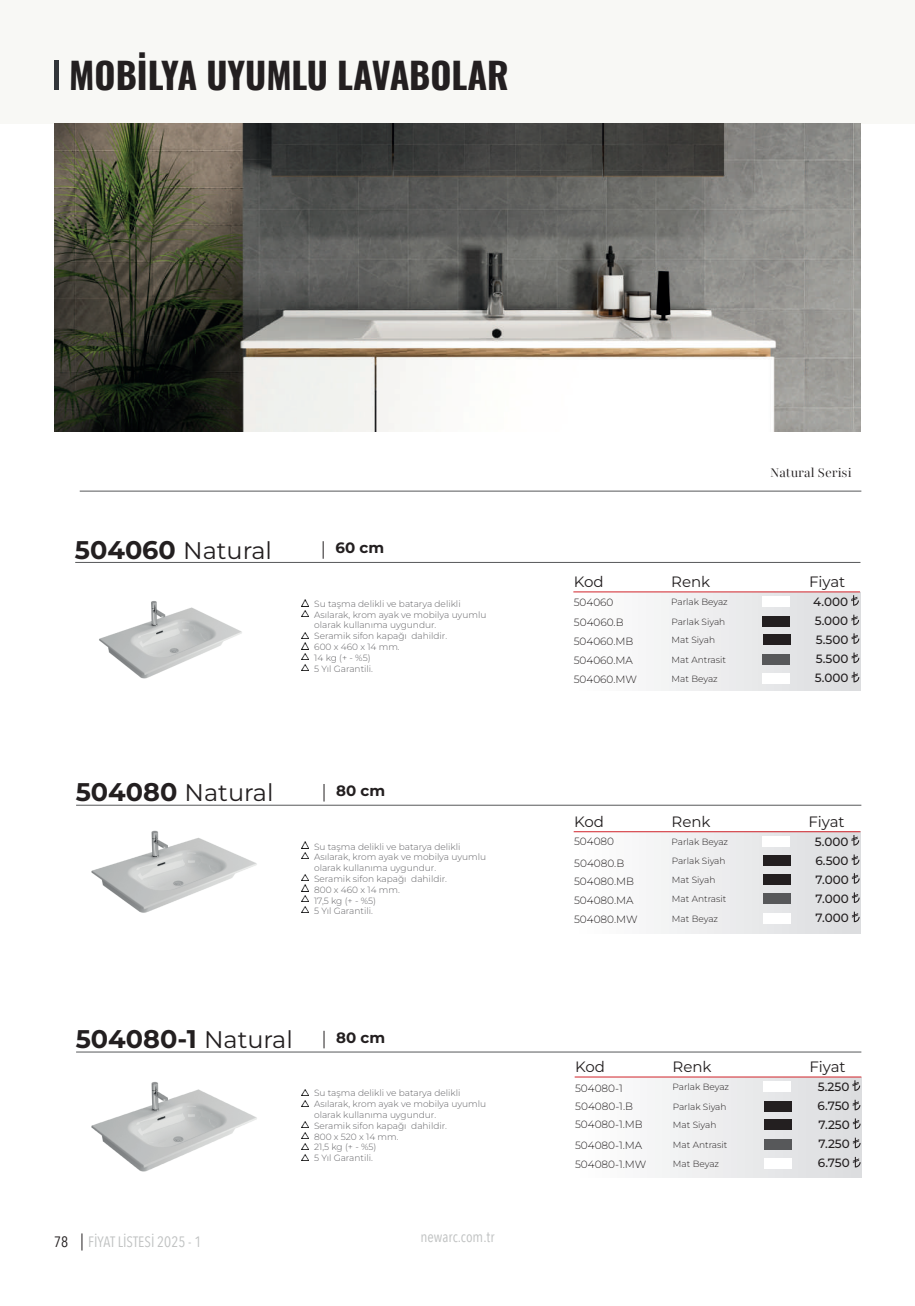
<style>
.page{position:relative;width:915px;height:1306px;background:#fff}
.page>*{position:absolute;margin:0;border:0;box-sizing:border-box;transform-origin:0 0}
.t1{font:700 36px "Oswald";color:#231f20}
.t2{font:700 25.5px "Montserrat";color:#231f20}
.t3{font:24px "Montserrat";color:#231f20}
.t4{font:15px "Montserrat";color:#231f20}
.t5{font:15px "Avenir Next Condensed";color:#bfc1c1}
.t6{font:300 15px "Playfair 144 pt";color:#231f20}
.t7{font:700 15px "Montserrat";color:#231f20}
.t8{font:15px "Avenir Next Condensed";color:#231f20}
.t9{font:500 12px "Montserrat";color:#231f20}
.t10{font:300 10.5px "Montserrat";color:#231f20}
.t11{font:300 9px/10.8px "Montserrat";color:#636366}
.t12{font:300 9px "Montserrat";color:#231f20}
.s1{font-weight:700;font-size:25.5px}
.s2{font-weight:400;font-size:24px}
</style>
<div class="page">
<svg style="left:82px;top:1233px;width:1px;height:17px"></svg>
<div style="left:0;top:0;width:914px;height:124px;background:#f8f8f5"></div>
<div style="left:54px;top:60px;width:5px;height:30px;background:#323539"></div>
<img style="left:99px;top:601px;width:143px;height:78px">
<svg style="left:323px;top:541px;width:1px;height:17px"></svg>
<hr style="left:75px;top:562px;width:785px;height:1px;background:#57585a">
<div style="left:573px;top:592px;width:286px;height:99px;background:linear-gradient(to right,#fff,#d7d8da)"></div>
<hr style="left:573px;top:591px;width:286px;height:1px;background:#d1232a">
<svg style="left:850px;top:595px;width:8px;height:10px"></svg>
<div style="left:762px;top:596px;width:27px;height:11px;background:#fff"></div>
<svg style="left:851px;top:614px;width:7px;height:11px"></svg>
<div style="left:762px;top:615px;width:27px;height:11px;background:#231f20"></div>
<svg style="left:851px;top:633px;width:8px;height:11px"></svg>
<div style="left:762px;top:634px;width:28px;height:11px;background:#231f20"></div>
<svg style="left:851px;top:652px;width:8px;height:11px"></svg>
<div style="left:762px;top:653px;width:27px;height:11px;background:#57585a"></div>
<svg style="left:851px;top:671px;width:8px;height:11px"></svg>
<div style="left:762px;top:672px;width:27px;height:11px;background:#fff"></div>
<img style="left:91px;top:830px;width:166px;height:83px">
<svg style="left:323px;top:784px;width:1px;height:17px"></svg>
<hr style="left:76px;top:805px;width:785px;height:1px;background:#57585a">
<img style="left:91px;top:1082px;width:166px;height:90px">
<svg style="left:323px;top:1030px;width:1px;height:18px"></svg>
<hr style="left:76px;top:1051px;width:785px;height:1px;background:#57585a">
<div style="left:574px;top:831px;width:286px;height:102px;background:linear-gradient(to right,#fff,#dadbdd)"></div>
<hr style="left:573px;top:831px;width:287px;height:1px;background:#d1232a">
<svg style="left:851px;top:835px;width:7px;height:10px"></svg>
<div style="left:762px;top:836px;width:27px;height:11px;background:#fff"></div>
<svg style="left:851px;top:854px;width:8px;height:11px"></svg>
<div style="left:762px;top:855px;width:28px;height:11px;background:#231f20"></div>
<svg style="left:851px;top:873px;width:8px;height:10px"></svg>
<div style="left:762px;top:874px;width:28px;height:11px;background:#231f20"></div>
<svg style="left:851px;top:892px;width:8px;height:11px"></svg>
<div style="left:762px;top:893px;width:28px;height:11px;background:#57585a"></div>
<svg style="left:851px;top:911px;width:8px;height:11px"></svg>
<div style="left:762px;top:912px;width:28px;height:11px;background:#fff"></div>
<div style="left:575px;top:1077px;width:286px;height:100px;background:linear-gradient(to right,#fff,#d6d8da)"></div>
<hr style="left:574px;top:1076px;width:287px;height:1px;background:#d1232a">
<svg style="left:852px;top:1080px;width:7px;height:10px"></svg>
<div style="left:763px;top:1081px;width:27px;height:11px;background:#fff"></div>
<svg style="left:852px;top:1099px;width:8px;height:11px"></svg>
<div style="left:763px;top:1100px;width:28px;height:11px;background:#231f20"></div>
<svg style="left:852px;top:1118px;width:8px;height:10px"></svg>
<div style="left:763px;top:1119px;width:28px;height:11px;background:#231f20"></div>
<svg style="left:852px;top:1137px;width:8px;height:11px"></svg>
<div style="left:763px;top:1138px;width:28px;height:11px;background:#57585a"></div>
<svg style="left:852px;top:1156px;width:8px;height:11px"></svg>
<div style="left:763px;top:1157px;width:28px;height:11px;background:#fff"></div>
<hr style="left:80px;top:491px;width:781px;height:1px;background:#57585a">
<img style="left:54px;top:124px;width:806px;height:307px">
<svg style="left:302px;top:600px;width:6px;height:17px"></svg>
<svg style="left:302px;top:632px;width:6px;height:38px"></svg>
<svg style="left:302px;top:841px;width:6px;height:17px"></svg>
<svg style="left:302px;top:874px;width:6px;height:38px"></svg>
<svg style="left:302px;top:1089px;width:6px;height:17px"></svg>
<svg style="left:302px;top:1121px;width:6px;height:39px"></svg>
<h1 class="t1" style="left:69px;top:43px;width:441px">MOBİLYA UYUMLU LAVABOLAR</h1>
<h3 class="t3" style="left:75px;top:534px;width:198px"><span class="s1">504060</span> Natural</h3>
<h3 class="t7" style="left:335px;top:537px;width:50px">60 cm</h3>
<h3 class="t6" style="left:769px;top:464px;width:83px">Natural Serisi</h3>
<h3 class="t4" style="left:573px;top:572px;width:31px">Kod</h3>
<h3 class="t4" style="left:671px;top:572px;width:41px">Renk</h3>
<p class="t10" style="left:573px;top:596px;width:41px">504060</p>
<p class="t12" style="left:671px;top:596px;width:58px">Parlak Beyaz</p>
<p class="t10" style="left:573px;top:615px;width:51px">504060.B</p>
<p class="t12" style="left:671px;top:615px;width:55px">Parlak Siyah</p>
<h3 class="t9" style="left:814px;top:612px;width:35px">5.000</h3>
<p class="t10" style="left:573px;top:634px;width:61px">504060.MB</p>
<p class="t12" style="left:671px;top:634px;width:45px">Mat Siyah</p>
<h3 class="t9" style="left:815px;top:631px;width:34px">5.500</h3>
<p class="t10" style="left:573px;top:653px;width:61px">504060.MA</p>
<p class="t12" style="left:671px;top:653px;width:56px">Mat Antrasit</p>
<h3 class="t9" style="left:815px;top:650px;width:34px">5.500</h3>
<p class="t10" style="left:573px;top:672px;width:65px">504060.MW</p>
<p class="t12" style="left:671px;top:672px;width:48px">Mat Beyaz</p>
<h3 class="t9" style="left:814px;top:670px;width:35px">5.000</h3>
<h3 class="t4" style="left:808px;top:572px;width:38px">Fiyat</h3>
<p class="t11" style="left:314px;top:599px;width:148px">Su taşma delikli ve batarya delikli</p>
<h3 class="t9" style="left:812px;top:593px;width:36px">4.000</h3>
<p class="t11" style="left:314px;top:609px;width:173px">Asılarak, krom ayak ve mobilya uyumlu olarak kullanıma uygundur.<br>Seramik sifon kapağı dahildir.<br>600 x 460 x 14 mm.<br>14 kg (+ - %5)<br>5 Yıl Garantili.</p>
<h3 class="t3" style="left:76px;top:777px;width:199px"><span class="s1">504080</span> Natural</h3>
<h3 class="t7" style="left:336px;top:780px;width:50px">80 cm</h3>
<p class="t11" style="left:314px;top:841px;width:173px">Su taşma delikli ve batarya delikli<br>Asılarak, krom ayak ve mobilya uyumlu olarak kullanıma uygundur.<br>Seramik sifon kapağı dahildir.<br>800 x 460 x 14 mm.<br>17,5 kg (+ - %5)<br>5 Yıl Garantili.</p>
<h2 class="t2" style="left:76px;top:1020px;width:218px">504080-1 <span class="s2">Natural</span></h2>
<h3 class="t7" style="left:336px;top:1026px;width:50px">80 cm</h3>
<p class="t11" style="left:314px;top:1088px;width:173px">Su taşma delikli ve batarya delikli<br>Asılarak, krom ayak ve mobilya uyumlu olarak kullanıma uygundur.<br>Seramik sifon kapağı dahildir.<br>800 x 520 x 14 mm.<br>21,5 kg (+ - %5)<br>5 Yıl Garantili.</p>
<h3 class="t8" style="left:54px;top:1228px;width:16px">78</h3>
<h3 class="t5" style="left:88px;top:1228px;width:115px">FİYAT LİSTESİ 2025 - 1</h3>
<h3 class="t5" style="left:420px;top:1224px;width:75px">newarc.com.tr</h3>
<h3 class="t4" style="left:574px;top:811px;width:31px">Kod</h3>
<h3 class="t4" style="left:671px;top:811px;width:41px">Renk</h3>
<p class="t10" style="left:574px;top:834px;width:42px">504080</p>
<p class="t12" style="left:671px;top:836px;width:58px">Parlak Beyaz</p>
<p class="t10" style="left:574px;top:856px;width:51px">504080.B</p>
<p class="t12" style="left:671px;top:855px;width:55px">Parlak Siyah</p>
<h3 class="t9" style="left:815px;top:852px;width:35px">6.500</h3>
<p class="t10" style="left:574px;top:874px;width:62px">504080.MB</p>
<p class="t12" style="left:671px;top:874px;width:45px">Mat Siyah</p>
<h3 class="t9" style="left:815px;top:871px;width:35px">7.000</h3>
<p class="t10" style="left:574px;top:893px;width:61px">504080.MA</p>
<p class="t12" style="left:671px;top:893px;width:56px">Mat Antrasit</p>
<h3 class="t9" style="left:815px;top:890px;width:35px">7.000</h3>
<p class="t10" style="left:574px;top:912px;width:65px">504080.MW</p>
<p class="t12" style="left:671px;top:912px;width:48px">Mat Beyaz</p>
<h3 class="t9" style="left:815px;top:909px;width:35px">7.000</h3>
<h3 class="t4" style="left:808px;top:811px;width:38px">Fiyat</h3>
<h3 class="t9" style="left:814px;top:833px;width:35px">5.000</h3>
<h3 class="t4" style="left:575px;top:1056px;width:31px">Kod</h3>
<h3 class="t4" style="left:672px;top:1056px;width:41px">Renk</h3>
<p class="t10" style="left:575px;top:1080px;width:49px">504080-1</p>
<p class="t12" style="left:672px;top:1081px;width:58px">Parlak Beyaz</p>
<p class="t10" style="left:575px;top:1099px;width:59px">504080-1.B</p>
<p class="t12" style="left:672px;top:1100px;width:55px">Parlak Siyah</p>
<h3 class="t9" style="left:817px;top:1097px;width:33px">6.750</h3>
<p class="t10" style="left:575px;top:1117px;width:69px">504080-1.MB</p>
<p class="t12" style="left:672px;top:1119px;width:45px">Mat Siyah</p>
<h3 class="t9" style="left:818px;top:1116px;width:33px">7.250</h3>
<p class="t10" style="left:575px;top:1138px;width:69px">504080-1.MA</p>
<p class="t12" style="left:672px;top:1138px;width:56px">Mat Antrasit</p>
<h3 class="t9" style="left:818px;top:1135px;width:33px">7.250</h3>
<p class="t10" style="left:575px;top:1157px;width:73px">504080-1.MW</p>
<p class="t12" style="left:672px;top:1157px;width:48px">Mat Beyaz</p>
<h3 class="t9" style="left:817px;top:1154px;width:33px">6.750</h3>
<h3 class="t4" style="left:809px;top:1056px;width:38px">Fiyat</h3>
<h3 class="t9" style="left:817px;top:1078px;width:33px">5.250</h3>
</div>
